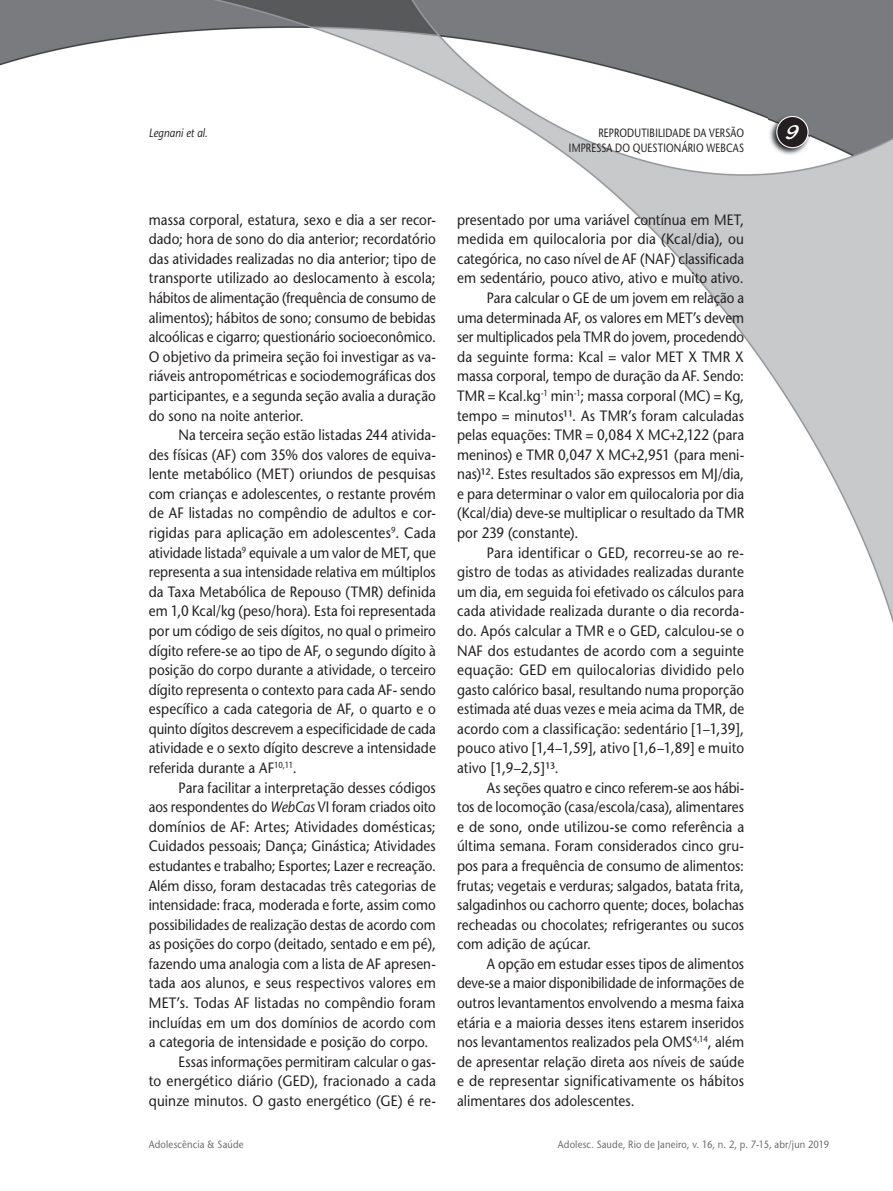
<style>
.page{position:relative;width:893px;height:1191px;background:#fff}
.page>*{position:absolute;margin:0;border:0;box-sizing:border-box;transform-origin:0 0}
.t1{font:21px "Blacklight D";color:#fff}
.t2{font:15px/19.6px "Stone Sans";letter-spacing:.005em;color:#231f20;text-align:justify;scale:.9 1}
.t3{font:15px "Stone Sans";letter-spacing:.005em;color:#231f20;scale:.89 1}
.t4{font:15px "Stone Sans";letter-spacing:.005em;color:#231f20;scale:.91 1}
.t5{font:15px "Stone Sans";letter-spacing:.005em;color:#231f20;scale:.92 1}
.t6{font:15px "Stone Sans";letter-spacing:.025em;color:#231f20;scale:.91 1}
.t7{font:12px "Stone Sans";letter-spacing:.02em;color:#231f20;scale:.8 1}
.t8{font:italic 12px "Stone Sans";letter-spacing:.01em;color:#231f20;scale:.85 1}
.t9{font:10.5px "Stone Sans";letter-spacing:.02em;color:#6c6d70;scale:.9 1}
.s1{font-style:italic}
</style>
<div class="page">
<img style="left:0;top:0;width:893px;height:623px">
<img style="left:769px;top:115px;width:41px;height:41px">
<svg style="left:776px;top:116px;width:33px;height:32px"></svg>
<p class="t8" style="left:149px;top:126px;width:71px">Legnani et al.</p>
<p class="t7" style="left:598px;top:126px;width:184px">REPRODUTIBILIDADE DA VERSÃO</p>
<h1 class="t1" style="left:786px;top:119px;width:15px">9</h1>
<p class="t7" style="left:569px;top:140px;width:221px">IMPRESSA DO QUESTIONÁRIO WEBCAS</p>
<p class="t2" style="left:149px;top:210px;width:320px">massa corporal, estatura, sexo e dia a ser recor&shy;dado; hora de sono do dia anterior; recordatório das atividades realizadas no dia anterior; tipo de transporte utilizado ao deslocamento à escola; hábitos de alimentação (frequência de consumo de alimentos); hábitos de sono; consumo de bebidas alcoólicas e cigarro; questionário socioeconômico.<br>O objetivo da primeira seção foi investigar as va&shy;riáveis antropométricas e sociodemográficas dos participantes, e a segunda seção avalia a duração do sono na noite anterior.</p>
<p class="t2" style="left:149px;top:425px;width:320px;text-indent:30px">Na terceira seção estão listadas 244 ativida&shy;des físicas (AF) com 35% dos valores de equiva&shy;lente metabólico (MET) oriundos de pesquisas com crianças e adolescentes, o restante provém de AF listadas no compêndio de adultos e cor&shy;rigidas para aplicação em adolescentes<sup>9</sup>. Cada atividade listada<sup>9</sup> equivale a um valor de MET, que representa a sua intensidade relativa em múltiplos da Taxa Metabólica de Repouso (TMR) definida em 1,0 Kcal/kg (peso/hora). Esta foi representada por um código de seis dígitos, no qual o primeiro dígito refere-se ao tipo de AF, o segundo dígito à posição do corpo durante a atividade, o terceiro dígito representa o contexto para cada AF- sendo específico a cada categoria de AF, o quarto e o quinto dígitos descrevem a especificidade de cada atividade e o sexto dígito descreve a intensidade referida durante a AF<sup>10,11</sup>.</p>
<p class="t2" style="left:179px;top:777px;width:287px">Para facilitar a interpretação desses códigos</p>
<p class="t3" style="left:149px;top:798px;width:324px">aos respondentes do <span class="s1">WebCas</span> VI foram criados oito</p>
<p class="t4" style="left:149px;top:817px;width:317px">domínios de AF: Artes; Atividades domésticas;</p>
<p class="t2" style="left:149px;top:836px;width:320px">Cuidados pessoais; Dança; Ginástica; Atividades</p>
<p class="t3" style="left:149px;top:856px;width:324px">estudantes e trabalho; Esportes; Lazer e recreação.</p>
<p class="t2" style="left:149px;top:875px;width:320px">Além disso, foram destacadas três categorias de</p>
<p class="t2" style="left:149px;top:895px;width:320px">intensidade: fraca, moderada e forte, assim como</p>
<p class="t3" style="left:149px;top:915px;width:324px">possibilidades de realização destas de acordo com</p>
<p class="t2" style="left:149px;top:934px;width:320px">as posições do corpo (deitado, sentado e em pé),</p>
<p class="t2" style="left:149px;top:953px;width:320px">fazendo uma analogia com a lista de AF apresen-</p>
<p class="t4" style="left:149px;top:974px;width:317px">tada aos alunos, e seus respectivos valores em</p>
<p class="t4" style="left:149px;top:993px;width:317px">MET’s. Todas AF listadas no compêndio foram</p>
<p class="t4" style="left:149px;top:1013px;width:317px">incluídas em um dos domínios de acordo com</p>
<p class="t2" style="left:149px;top:1032px;width:312px">a categoria de intensidade e posição do corpo.</p>
<p class="t3" style="left:179px;top:1052px;width:291px">Essas informações permitiram calcular o gas-</p>
<p class="t5" style="left:149px;top:1072px;width:313px">to energético diário (GED), fracionado a cada</p>
<p class="t4" style="left:149px;top:1091px;width:317px">quinze minutos. O gasto energético (GE) é re-</p>
<p class="t2" style="left:457px;top:210px;width:320px">presentado por uma variável contínua em MET,</p>
<p class="t5" style="left:457px;top:230px;width:313px">medida em quilocaloria por dia (Kcal/dia), ou</p>
<p class="t2" style="left:457px;top:249px;width:320px">categórica, no caso nível de AF (NAF) classificada</p>
<p class="t2" style="left:457px;top:268px;width:320px">em sedentário, pouco ativo, ativo e muito ativo.</p>
<p class="t3" style="left:487px;top:289px;width:291px">Para calcular o GE de um jovem em relação a</p>
<p class="t3" style="left:457px;top:308px;width:324px">uma determinada AF, os valores em MET’s devem</p>
<p class="t3" style="left:457px;top:328px;width:324px">ser multiplicados pela TMR do jovem, procedendo</p>
<p class="t4" style="left:457px;top:347px;width:317px">da seguinte forma: Kcal = valor MET X TMR X</p>
<p class="t2" style="left:457px;top:366px;width:320px">massa corporal, tempo de duração da AF. Sendo:</p>
<p class="t2" style="left:457px;top:386px;width:320px">TMR = Kcal.kg<sup>-1</sup> min<sup>-1</sup>; massa corporal (MC) = Kg,</p>
<p class="t4" style="left:457px;top:406px;width:317px">tempo = minutos¹¹. As TMR’s foram calculadas</p>
<p class="t2" style="left:457px;top:425px;width:320px">pelas equações: TMR = 0,084 X MC+2,122 (para</p>
<p class="t2" style="left:457px;top:444px;width:320px">meninos) e TMR 0,047 X MC+2,951 (para meni-</p>
<p class="t2" style="left:457px;top:464px;width:320px">nas)¹². Estes resultados são expressos em MJ/dia,</p>
<p class="t2" style="left:457px;top:484px;width:320px">e para determinar o valor em quilocaloria por dia</p>
<p class="t2" style="left:457px;top:503px;width:320px">(Kcal/dia) deve-se multiplicar o resultado da TMR</p>
<p class="t2" style="left:457px;top:523px;width:136px">por 239 (constante).</p>
<p class="t2" style="left:487px;top:542px;width:287px">Para identificar o GED, recorreu-se ao re-</p>
<p class="t2" style="left:457px;top:562px;width:320px">gistro de todas as atividades realizadas durante</p>
<p class="t3" style="left:457px;top:582px;width:324px">um dia, em seguida foi efetivado os cálculos para</p>
<p class="t2" style="left:457px;top:601px;width:320px">cada atividade realizada durante o dia recorda-</p>
<p class="t2" style="left:457px;top:621px;width:320px">do. Após calcular a TMR e o GED, calculou-se o</p>
<p class="t2" style="left:457px;top:640px;width:320px">NAF dos estudantes de acordo com a seguinte</p>
<p class="t6" style="left:457px;top:661px;width:317px">equação: GED em quilocalorias dividido pelo</p>
<p class="t3" style="left:457px;top:680px;width:324px">gasto calórico basal, resultando numa proporção</p>
<p class="t3" style="left:457px;top:700px;width:324px">estimada até duas vezes e meia acima da TMR, de</p>
<p class="t2" style="left:457px;top:719px;width:320px">acordo com a classificação: sedentário [1–1,39],</p>
<p class="t2" style="left:457px;top:738px;width:320px">pouco ativo [1,4–1,59], ativo [1,6–1,89] e muito</p>
<p class="t2" style="left:457px;top:758px;width:114px">ativo [1,9–2,5]¹³.</p>
<p class="t3" style="left:487px;top:778px;width:291px">As seções quatro e cinco referem-se aos hábi-</p>
<p class="t2" style="left:457px;top:797px;width:320px">tos de locomoção (casa/escola/casa), alimentares</p>
<p class="t4" style="left:457px;top:817px;width:317px">e de sono, onde utilizou-se como referência a</p>
<p class="t2" style="left:457px;top:836px;width:320px">última semana. Foram considerados cinco gru-</p>
<p class="t2" style="left:457px;top:856px;width:320px">pos para a frequência de consumo de alimentos:</p>
<p class="t2" style="left:457px;top:875px;width:320px">frutas; vegetais e verduras; salgados, batata frita,</p>
<p class="t2" style="left:457px;top:895px;width:320px">salgadinhos ou cachorro quente; doces, bolachas</p>
<p class="t2" style="left:457px;top:914px;width:320px">recheadas ou chocolates; refrigerantes ou sucos</p>
<p class="t2" style="left:457px;top:934px;width:150px">com adição de açúcar.</p>
<p class="t3" style="left:487px;top:954px;width:291px">A opção em estudar esses tipos de alimentos</p>
<p class="t3" style="left:457px;top:974px;width:324px">deve-se a maior disponibilidade de informações de</p>
<p class="t2" style="left:457px;top:993px;width:320px">outros levantamentos envolvendo a mesma faixa</p>
<p class="t2" style="left:457px;top:1012px;width:320px">etária e a maioria desses itens estarem inseridos</p>
<p class="t2" style="left:457px;top:1032px;width:320px">nos levantamentos realizados pela OMS<sup>4,14</sup>, além</p>
<p class="t2" style="left:457px;top:1051px;width:320px">de apresentar relação direta aos níveis de saúde</p>
<p class="t4" style="left:457px;top:1072px;width:317px">e de representar significativamente os hábitos</p>
<p class="t2" style="left:457px;top:1090px;width:199px">alimentares dos adolescentes.</p>
<p class="t9" style="left:149px;top:1138px;width:107px">Adolescência &amp; Saúde</p>
<p class="t9" style="left:558px;top:1138px;width:303px">Adolesc. Saude, Rio de Janeiro, v. 16, n. 2, p. 7-15, abr/jun 2019</p>
</div>
